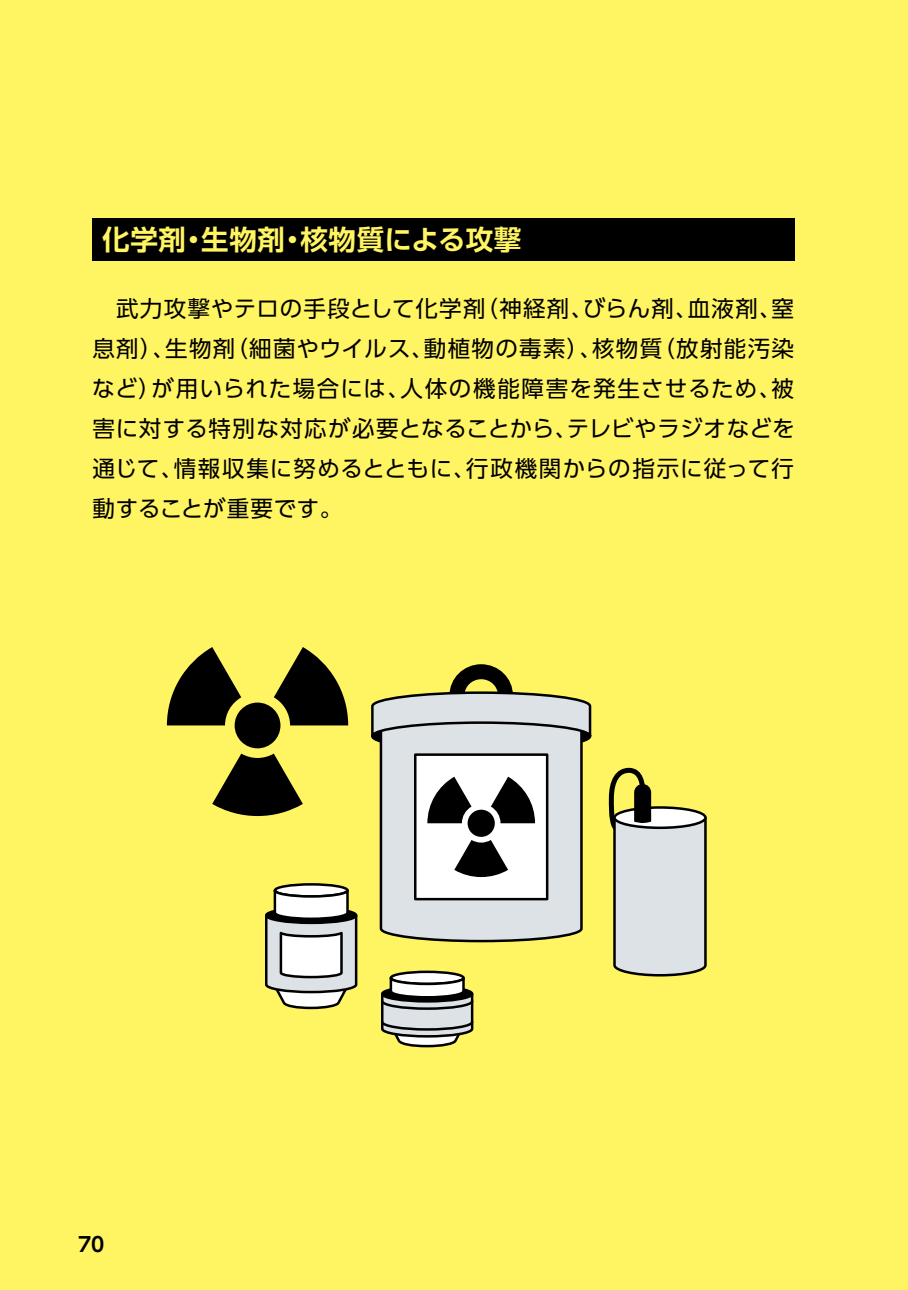
<style>
.page{position:relative;width:908px;height:1290px;background:#fff}
.page>*{position:absolute;margin:0;border:0;box-sizing:border-box;transform-origin:0 0}
.t1{font:700 27.5px "UD Shin Go Pr 6 De";letter-spacing:.025em;color:#fff462}
.t2{font:22.5px/40px "UD Shin Go Pr 6";letter-spacing:.035em;color:#000;text-align:justify}
.t3{font:700 20px "UD Shin Go Pr 6 De";color:#000}
</style>
<div class="page">
<div style="left:0;top:0;width:907px;height:1290px;background:#fff462"></div>
<div style="left:92px;top:219px;width:702px;height:42px;background:#000"></div>
<div style="left:234px;top:702px;width:46px;height:46px;background:#000;border-radius:50%"></div>
<svg style="left:167px;top:647px;width:74px;height:78px"></svg>
<svg style="left:274px;top:647px;width:74px;height:78px"></svg>
<svg style="left:212px;top:753px;width:91px;height:63px"></svg>
<svg style="left:371px;top:664px;width:221px;height:277px"></svg>
<svg style="left:275px;top:884px;width:72px;height:12px"></svg>
<div style="left:273px;top:883px;width:75px;height:15px;border:2px solid #000;border-radius:50%"></div>
<svg style="left:265px;top:888px;width:93px;height:122px;background:#c2c2b3"></svg>
<svg style="left:391px;top:972px;width:72px;height:12px"></svg>
<div style="left:389px;top:970px;width:75px;height:15px;border:2px solid #000;border-radius:50%"></div>
<svg style="left:381px;top:975px;width:93px;height:73px;background:#a9a997"></svg>
<svg style="left:611px;top:767px;width:96px;height:210px"></svg>
<p class="t1" style="left:102px;top:218px;width:420px">化学剤・生物剤・核物質による攻撃</p>
<p class="t2" style="left:92px;top:288px;width:703px">　武力攻撃やテロの手段として化学剤（神経剤、びらん剤、血液剤、窒息剤）、生物剤（細菌やウイルス、動植物の毒素）、核物質（放射能汚染など）が用いられた場合には、人体の機能障害を発生させるため、被害に対する特別な対応が必要となることから、テレビやラジオなどを通じて、情報収集に努めるとともに、行政機関からの指示に従って行動することが重要です。</p>
<p class="t3" style="left:78px;top:1228px;width:28px">70</p>
</div>
